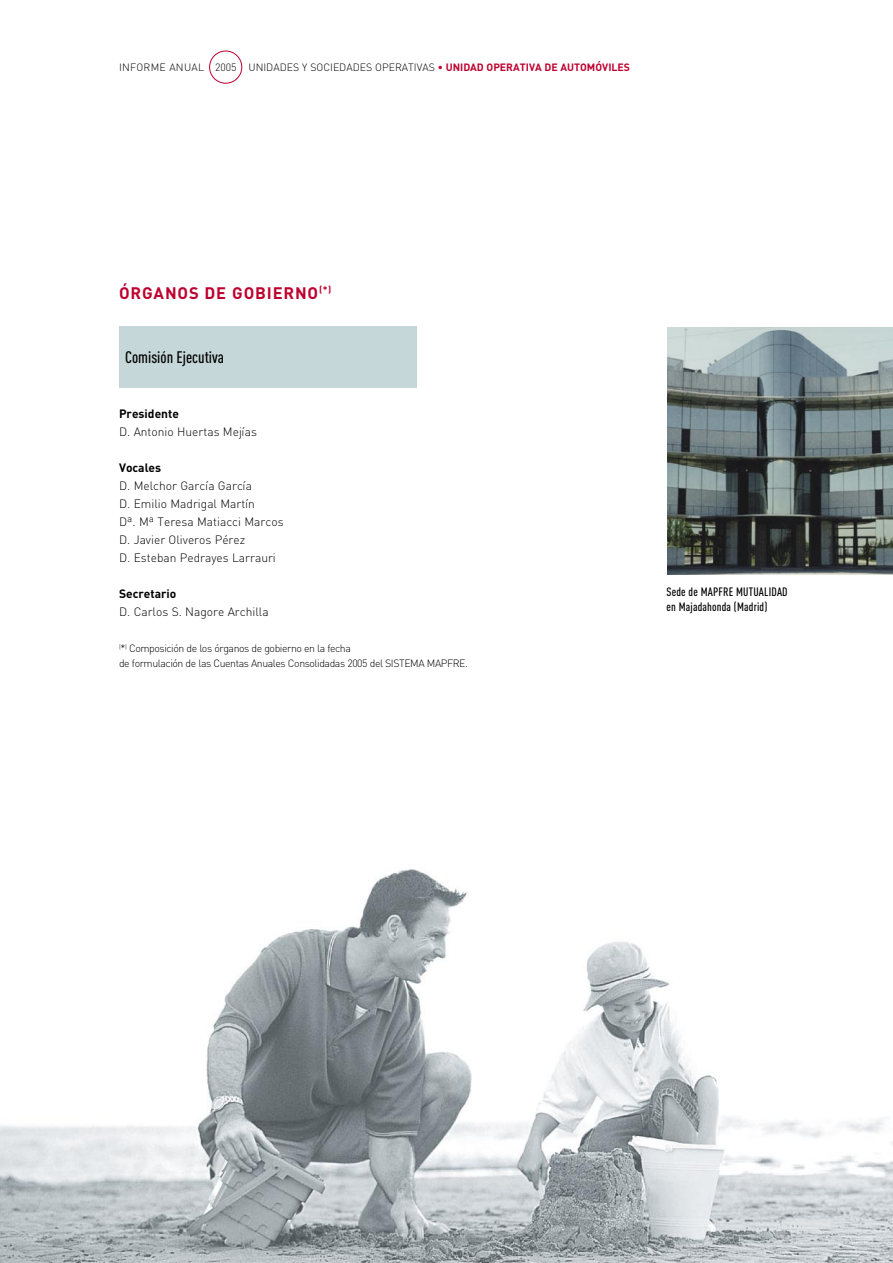
<style>
.page{position:relative;width:893px;height:1263px;background:#fff}
.page>*{position:absolute;margin:0;border:0;box-sizing:border-box;transform-origin:0 0}
.Titular_2{font:700 16.5px "DIN";letter-spacing:.05em;color:#be002f}
.OG-Cabecera{font:500 16.5px "DIN Cond";color:#000}
.OG-Nombre{font:300 12px "DIN";color:#000}
.Pie_de_foto{font:500 12px "DIN Cond";letter-spacing:.015em;color:#000}
.OG-Nombre-2{font:700 12px "DIN";color:#000}
.Notas{font:300 10.5px/15px "DIN";letter-spacing:-.04em;color:#000}
.Notas-2{font:300 10.5px "DIN";color:#000}
.s1{font-weight:700;color:#be002f}
</style>
<div class="page">
<div style="left:209px;top:51px;width:33px;height:33px;border:1px solid #be002f;border-radius:50%"></div>
<div style="left:119px;top:326px;width:298px;height:62px;background:#c5d7d8"></div>
<img style="left:0;top:869px;width:893px;height:394px">
<img style="left:668px;top:327px;width:225px;height:247px">
<p class="Notas-2" style="left:119px;top:60px;width:513px">INFORME ANUAL 2005 UNIDADES Y SOCIEDADES OPERATIVAS <span class="s1">• UNIDAD OPERATIVA DE AUTOMÓVILES</span></p>
<p class="Titular_2" style="left:119px;top:282px;width:214px">ÓRGANOS DE GOBIERNO<sup>(*)</sup></p>
<p class="OG-Cabecera" style="left:125px;top:348px;width:100px">Comisión Ejecutiva</p>
<p class="OG-Nombre-2" style="left:119px;top:405px;width:61px">Presidente</p>
<p class="OG-Nombre" style="left:119px;top:424px;width:140px">D. Antonio Huertas Mejías</p>
<p class="OG-Nombre-2" style="left:119px;top:459px;width:44px">Vocales</p>
<p class="OG-Nombre" style="left:119px;top:478px;width:135px">D. Melchor García García</p>
<p class="OG-Nombre" style="left:119px;top:496px;width:137px">D. Emilio Madrigal Martín</p>
<p class="OG-Nombre" style="left:119px;top:514px;width:166px">Dª. Mª Teresa Matiacci Marcos</p>
<p class="OG-Nombre" style="left:119px;top:532px;width:128px">D. Javier Oliveros Pérez</p>
<p class="OG-Nombre" style="left:119px;top:550px;width:158px">D. Esteban Pedrayes Larrauri</p>
<p class="OG-Nombre-2" style="left:119px;top:585px;width:59px">Secretario</p>
<p class="OG-Nombre" style="left:119px;top:604px;width:151px">D. Carlos S. Nagore Archilla</p>
<p class="Notas" style="left:119px;top:641px;width:350px"><sup>(</sup>*<sup>)</sup> Composición de los órganos de gobierno en la fecha<br>de formulación de las Cuentas Anuales Consolidadas 2005 del SISTEMA MAPFRE.</p>
<p class="Pie_de_foto" style="left:666px;top:585px;width:123px">Sede de MAPFRE MUTUALIDAD</p>
<p class="Pie_de_foto" style="left:666px;top:600px;width:102px">en Majadahonda (Madrid)</p>
</div>
